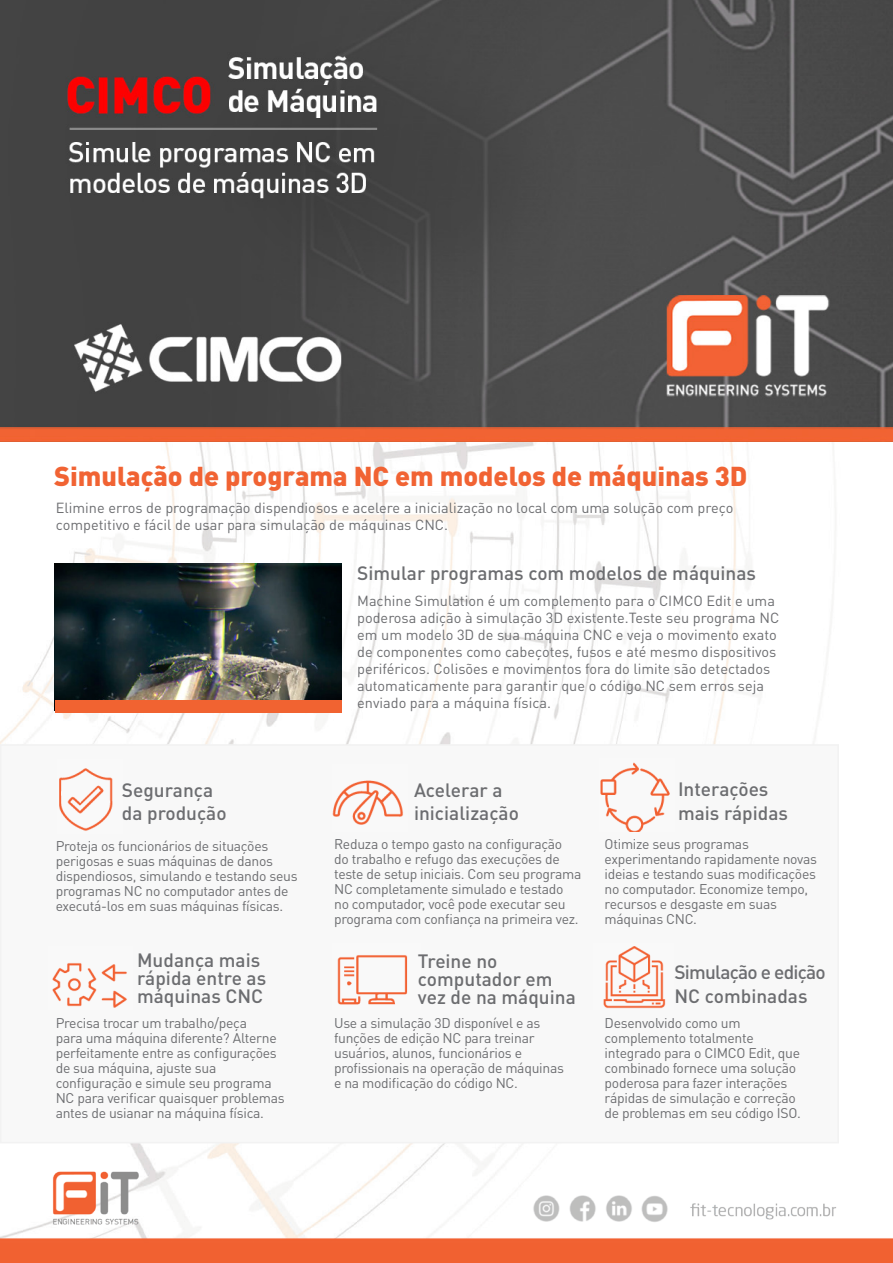
<style>
.page{position:relative;width:893px;height:1263px;background:#fff}
.page>*{position:absolute;margin:0;border:0;box-sizing:border-box;transform-origin:0 0}
.t1{font:900 27px "DIN Pro";color:#f16333}
.t2{font:500 19.05px/18px "DIN Pro";color:#6c6d70}
.t3{font:500 19.05px/23.1px "DIN Pro";letter-spacing:-.04em;color:#6c6d70}
.t4{font:14.55px/17.1px "DIN Pro";color:#6c6d70}
.t5{font:13.95px/15px "DIN Pro";letter-spacing:-.02em;color:#6c6d70}
</style>
<div class="page">
<img style="left:0;top:441px;width:893px;height:708px">
<div style="left:1px;top:745px;width:837px;height:398px;background:#f8f8f8"></div>
<div style="left:0;top:744px;width:839px;height:399px;border:2px solid #f2f2f2"></div>
<img style="left:0;top:0;width:893px;height:441px">
<img style="left:0;top:1149px;width:893px;height:114px">
<img style="left:59px;top:768px;width:54px;height:63px">
<img style="left:332px;top:780px;width:71px;height:45px">
<img style="left:600px;top:762px;width:70px;height:70px">
<img style="left:52px;top:963px;width:75px;height:45px">
<img style="left:337px;top:955px;width:71px;height:50px">
<img style="left:603px;top:946px;width:63px;height:63px">
<img style="left:55px;top:564px;width:286px;height:136px">
<div style="left:55px;top:700px;width:286px;height:12px;background:#f16331"></div>
<p class="t1" style="left:54px;top:458px;width:695px">Simulação de programa NC em modelos de máquinas 3D</p>
<p class="t4" style="left:56px;top:498px;width:679px">Elimine erros de programação dispendiosos e acelere a inicialização no local com uma solução com preço competitivo e fácil de usar para simulação de máquinas CNC.</p>
<p class="t2" style="left:357px;top:562px;width:400px">Simular programas com modelos de máquinas</p>
<p class="t2" style="left:122px;top:779px;width:93px">Segurança</p>
<p class="t2" style="left:122px;top:802px;width:106px">da produção</p>
<p class="t5" style="left:56px;top:838px;width:243px">Proteja os funcionários de situações perigosas e suas máquinas de danos dispendiosos, simulando e testando seus programas NC no computador antes de executá-los em suas máquinas físicas.</p>
<p class="t2" style="left:137px;top:949px;width:125px">Mudança mais</p>
<p class="t2" style="left:137px;top:967px;width:131px">rápida entre as máquinas CNC</p>
<p class="t4" style="left:357px;top:592px;width:424px">Machine Simulation é um complemento para o CIMCO Edit e uma poderosa adição à simulação 3D existente.Teste seu programa NC em um modelo 3D de sua máquina CNC e veja o movimento exato de componentes como cabeçotes, fusos e até mesmo dispositivos periféricos. Colisões e movimentos fora do limite são detectados automaticamente para garantir que o código NC sem erros seja enviado para a máquina física.</p>
<p class="t2" style="left:414px;top:776px;width:106px;line-height:23.1px">Acelerar a inicialização</p>
<p class="t2" style="left:678px;top:778px;width:92px">Interações</p>
<p class="t2" style="left:678px;top:802px;width:112px">mais rápidas</p>
<p class="t5" style="left:334px;top:836px;width:249px">Reduza o tempo gasto na configuração<br>do trabalho e refugo das execuções de teste de setup iniciais. Com seu programa NC completamente simulado e testado no computador, você pode executar seu programa com confiança na primeira vez.</p>
<p class="t5" style="left:605px;top:836px;width:214px">Otimize seus programas experimentando rapidamente novas ideias e testando suas modificações no computador. Economize tempo, recursos e desgaste em suas</p>
<p class="t5" style="left:605px;top:911px;width:94px">máquinas CNC.</p>
<p class="t2" style="left:418px;top:950px;width:136px">Treine no computador em</p>
<p class="t2" style="left:418px;top:986px;width:159px">vez de na máquina</p>
<p class="t3" style="left:674px;top:959px;width:153px">Simulação e edição<br>NC combinadas</p>
<p class="t5" style="left:56px;top:1015px;width:231px">Precisa trocar um trabalho/peça<br>para uma máquina diferente? Alterne perfeitamente entre as configurações de sua máquina, ajuste sua configuração e simule seu programa NC para verificar quaisquer problemas antes de usianar na máquina física.</p>
<p class="t5" style="left:334px;top:1015px;width:231px">Use a simulação 3D disponível e as funções de edição NC para treinar usuários, alunos, funcionários e profissionais na operação de máquinas e na modificação do código NC.</p>
<p class="t5" style="left:605px;top:1015px;width:198px">Desenvolvido como um complemento totalmente integrado para o CIMCO Edit, que combinado fornece uma solução poderosa para fazer interações rápidas de simulação e correção de problemas em seu código ISO.</p>
</div>
